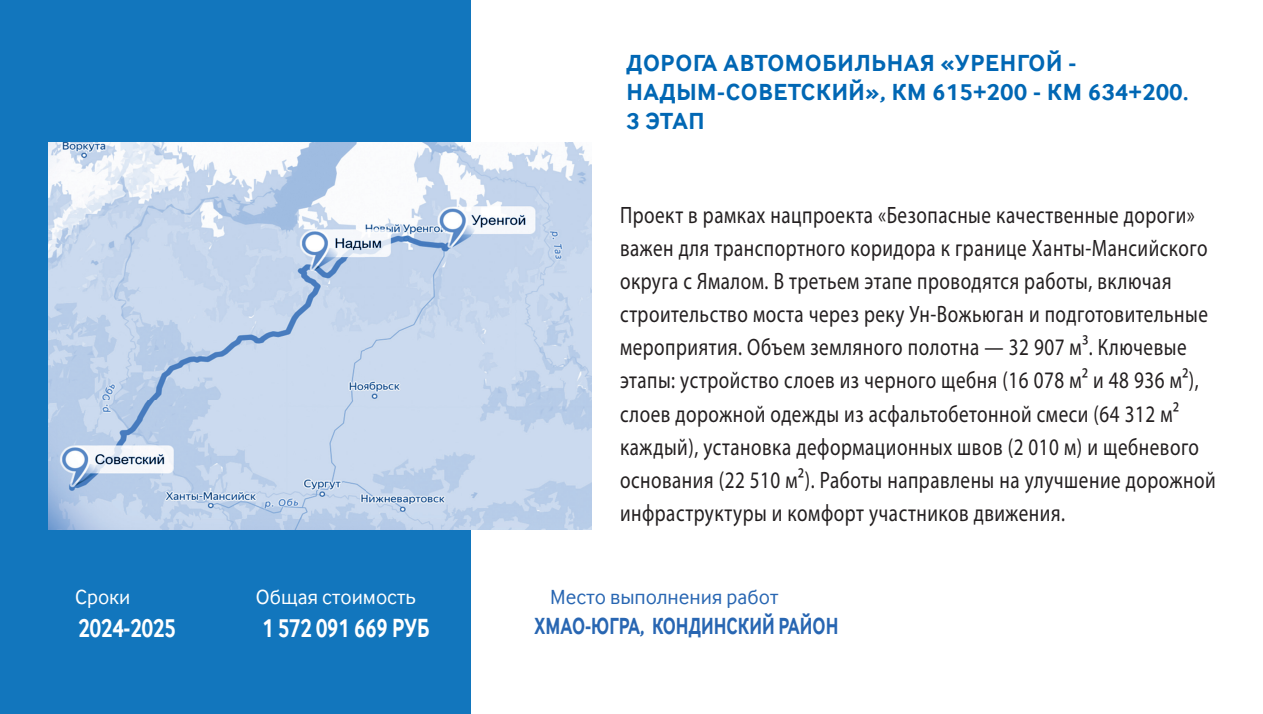
<style>
.page{position:relative;width:1263px;height:714px;background:#fff}
.page>*{position:absolute;margin:0;border:0;box-sizing:border-box;transform-origin:0 0}
.t1{font:700 27px "Inter Face";color:#fff;scale:.77 1}
.t2{font:700 24px/28.8px "Inter Face";letter-spacing:.025em;color:#0167b4}
.t3{font:700 24px "Inter Face";color:#2866b2;scale:.77 1}
.t4{font:23.7px/33px "Myriad Pro";letter-spacing:.025em;color:#231f20;scale:.81 1}
.t5{font:21px "Inter Face";color:#2866b2}
.t6{font:21px "Inter Face";color:#fff}
</style>
<div class="page">
<div style="left:0;top:0;width:471px;height:713px;background:#1276bd"></div>
<img style="left:48px;top:143px;width:544px;height:386px">
<p class="t6" style="left:75px;top:584px;width:57px">Сроки</p>
<p class="t6" style="left:256px;top:584px;width:162px">Общая стоимость</p>
<p class="t1" style="left:263px;top:612px;width:218px">1 572 091 669 РУБ</p>
<p class="t1" style="left:79px;top:612px;width:128px">2024-2025</p>
<p class="t2" style="left:626px;top:49px;width:564px">ДОРОГА АВТОМОБИЛЬНАЯ «УРЕНГОЙ -<br>НАДЫМ-СОВЕТСКИЙ», КМ 615+200 - КМ 634+200.<br>3 ЭТАП</p>
<p class="t4" style="left:620px;top:198px;width:737px">Проект в рамках нацпроекта «Безопасные качественные дороги» важен для транспортного коридора к границе Ханты-Мансийского округа с Ямалом. В третьем этапе проводятся работы, включая строительство моста через реку Ун-Вожьюган и подготовительные мероприятия. Объем земляного полотна — 32 907 м³. Ключевые этапы: устройство слоев из черного щебня (16 078 м² и 48 936 м²), слоев дорожной одежды из асфальтобетонной смеси (64 312 м² каждый), установка деформационных швов (2 010 м) и щебневого основания (22 510 м²). Работы направлены на улучшение дорожной инфраструктуры и комфорт участников движения.</p>
<p class="t5" style="left:550px;top:584px;width:230px">Место выполнения работ</p>
<p class="t3" style="left:535px;top:611px;width:396px">ХМАО-ЮГРА, КОНДИНСКИЙ РАЙОН</p>
</div>
